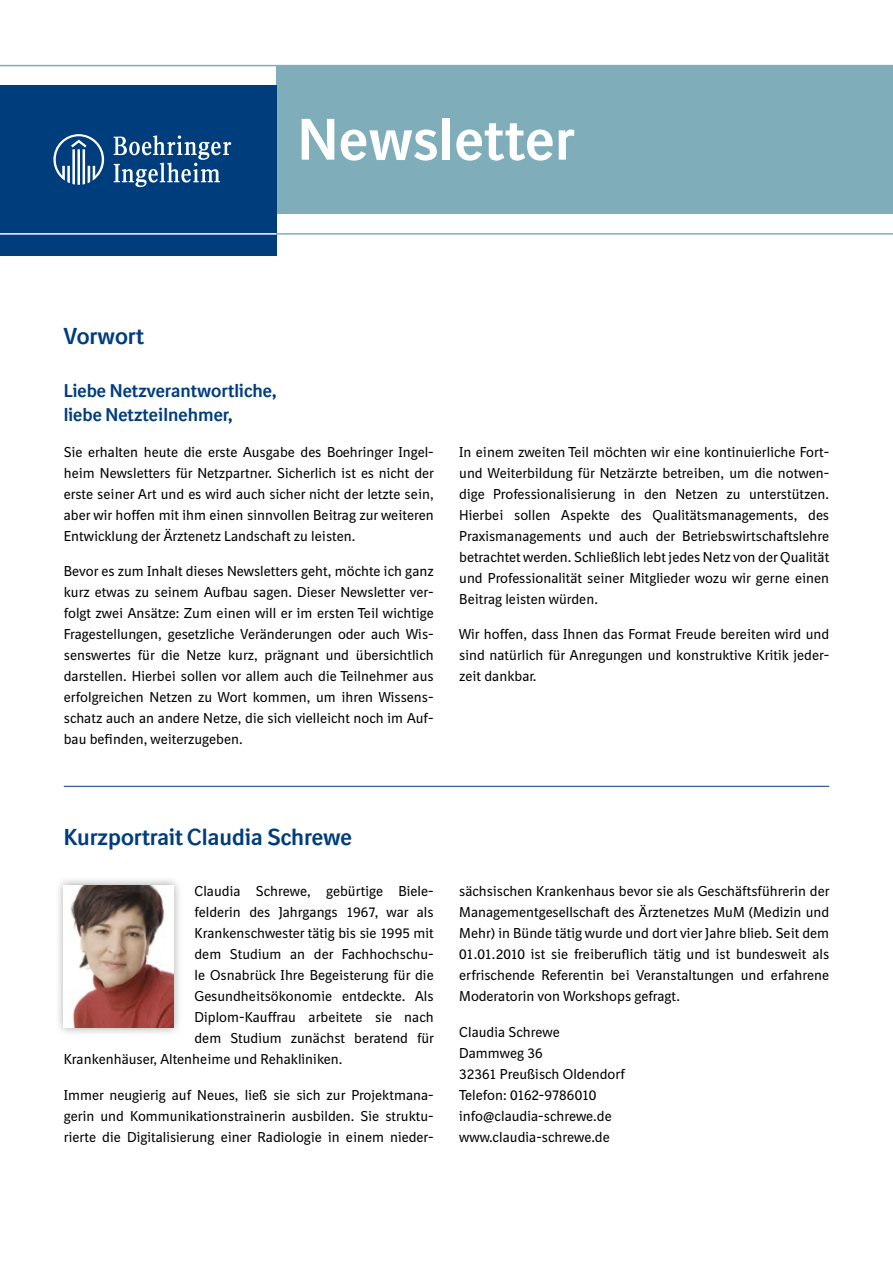
<style>
.page{position:relative;width:893px;height:1263px;background:#fff}
.page>*{position:absolute;margin:0;border:0;box-sizing:border-box;transform-origin:0 0}
.t1{font:700 57px "BI Sans NEXT";letter-spacing:.01em;color:#fff}
.t2{font:700 22.5px "BI Sans NEXT";color:#003d7c}
.t3{font:700 18px/24px "BI Sans NEXT";color:#003d7c}
.t4{font:13.95px/21px "BI Sans NEXT";color:#000;text-align:justify}
</style>
<div class="page">
<div style="left:276px;top:65px;width:617px;height:149px;background:#7fadba"></div>
<div style="left:0;top:85px;width:276px;height:170px;background:#003d7c"></div>
<hr style="left:276px;top:233px;width:617px;height:2px;background:#7fadba">
<hr style="left:0;top:65px;width:893px;height:1px;background:#7fadba">
<hr style="left:0;top:233px;width:276px;height:2px;background:#fff">
<div style="left:55px;top:876px;width:127px;height:161px;background:#000;opacity:.35"></div>
<img style="left:64px;top:885px;width:109px;height:143px">
<hr style="left:64px;top:786px;width:765px;height:1px;background:#003d7c">
<h1 class="t1" style="left:53px;top:106px;width:523px"><sub>abcd</sub> Newsletter</h1>
<h2 class="t2" style="left:64px;top:322px;width:82px">Vorwort</h2>
<p class="t3" style="left:64px;top:379px;width:215px">Liebe Netzverantwortliche, liebe Netzteilnehmer,</p>
<p class="t4" style="left:64px;top:441px;width:372px">Sie erhalten heute die erste Ausgabe des Boehringer Ingel&shy;heim Newsletters für Netzpartner. Sicherlich ist es nicht der erste seiner Art und es wird auch sicher nicht der letzte sein, aber wir hoffen mit ihm einen sinnvollen Beitrag zur weiteren Entwicklung der Ärztenetz Landschaft zu leisten.</p>
<p class="t4" style="left:64px;top:561px;width:372px">Bevor es zum Inhalt dieses Newsletters geht, möchte ich ganz kurz etwas zu seinem Aufbau sagen. Dieser Newsletter ver&shy;folgt zwei Ansätze: Zum einen will er im ersten Teil wichtige Fragestellungen, gesetzliche Veränderungen oder auch Wis&shy;senswertes für die Netze kurz, prägnant und übersichtlich darstellen. Hierbei sollen vor allem auch die Teilnehmer aus erfolgreichen Netzen zu Wort kommen, um ihren Wissens&shy;schatz auch an andere Netze, die sich vielleicht noch im Auf&shy;bau befinden, weiterzugeben.</p>
<p class="t4" style="left:459px;top:441px;width:372px">In einem zweiten Teil möchten wir eine kontinuierliche Fort&shy;und Weiterbildung für Netzärzte betreiben, um die notwen&shy;dige Professionalisierung in den Netzen zu unterstützen.<br>Hierbei sollen Aspekte des Qualitätsmanagements, des Praxismanagements und auch der Betriebswirtschaftslehre betrachtet werden. Schließlich lebt jedes Netz von der Qualität und Professionalität seiner Mitglieder wozu wir gerne einen Beitrag leisten würden.</p>
<p class="t4" style="left:459px;top:624px;width:371px">Wir hoffen, dass Ihnen das Format Freude bereiten wird und sind natürlich für Anregungen und konstruktive Kritik jeder&shy;zeit dankbar.</p>
<h2 class="t2" style="left:64px;top:824px;width:290px">Kurzportrait Claudia Schrewe</h2>
<p class="t4" style="left:194px;top:880px;width:241px">Claudia Schrewe, gebürtige Biele-</p>
<p class="t4" style="left:194px;top:901px;width:241px">felderin des Jahrgangs 1967, war als</p>
<p class="t4" style="left:194px;top:922px;width:241px">Krankenschwester tätig bis sie 1995 mit</p>
<p class="t4" style="left:194px;top:943px;width:241px">dem Studium an der Fachhochschu-</p>
<p class="t4" style="left:194px;top:964px;width:241px">le Osnabrück Ihre Begeisterung für die</p>
<p class="t4" style="left:194px;top:985px;width:241px">Gesundheitsökonomie entdeckte. Als</p>
<p class="t4" style="left:194px;top:1006px;width:241px">Diplom-Kauffrau arbeitete sie nach</p>
<p class="t4" style="left:194px;top:1027px;width:241px">dem Studium zunächst beratend für</p>
<p class="t4" style="left:64px;top:1048px;width:280px">Krankenhäuser, Altenheime und Rehakliniken.</p>
<p class="t4" style="left:64px;top:1084px;width:371px">Immer neugierig auf Neues, ließ sie sich zur Projektmana&shy;gerin und Kommunikationstrainerin ausbilden. Sie struktu&shy;rierte die Digitalisierung einer Radiologie in einem nieder-</p>
<p class="t4" style="left:459px;top:880px;width:372px">sächsischen Krankenhaus bevor sie als Geschäftsführerin der Managementgesellschaft des Ärztenetzes MuM (Medizin und Mehr) in Bünde tätig wurde und dort vier Jahre blieb. Seit dem 01.01.2010 ist sie freiberuflich tätig und ist bundesweit als erfrischende Referentin bei Veranstaltungen und erfahrene Moderatorin von Workshops gefragt.</p>
<p class="t4" style="left:459px;top:1021px;width:167px;text-align:left">Claudia Schrewe<br>Dammweg 36<br>32361 Preußisch Oldendorf<br>Telefon: 0162-9786010 info@claudia-schrewe.de www.claudia-schrewe.de</p>
</div>
